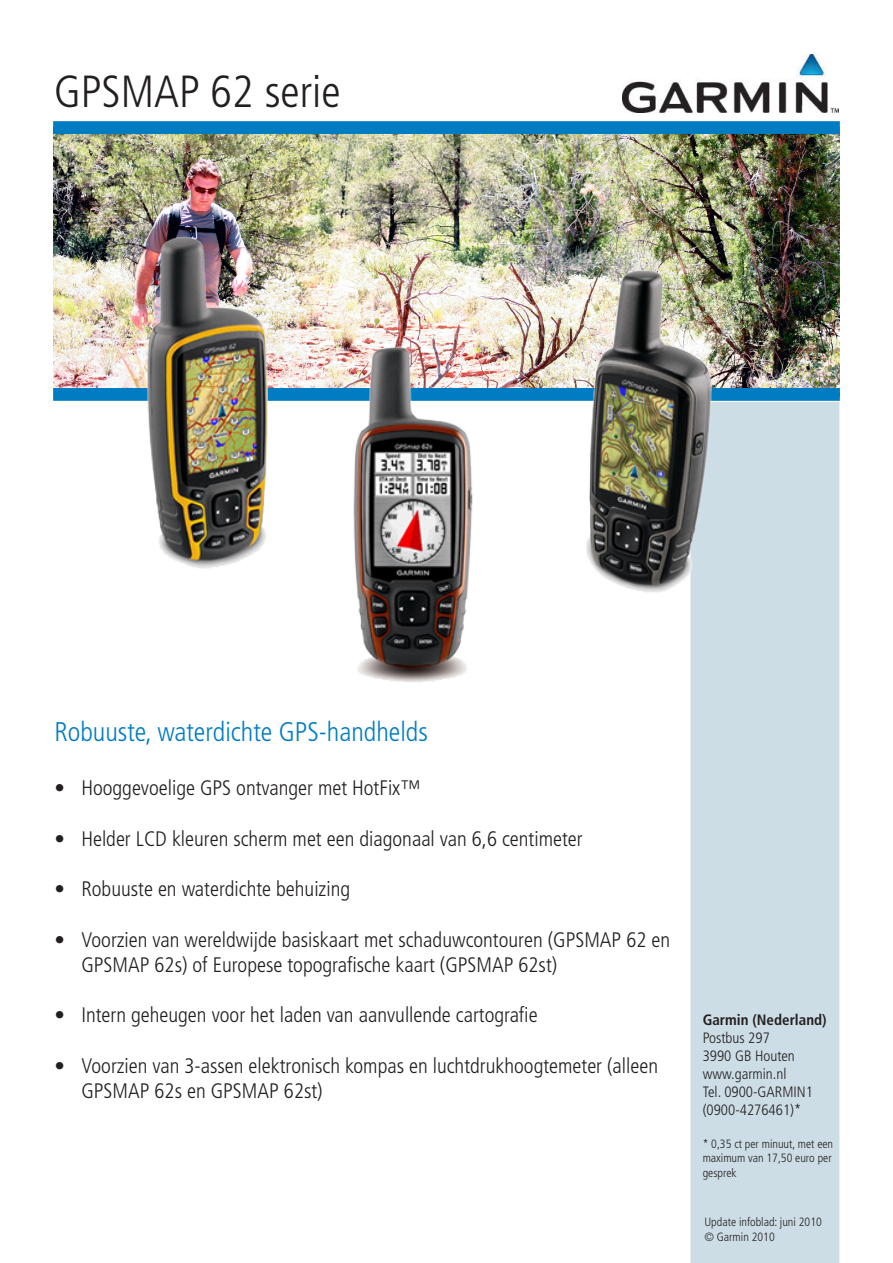
<style>
.page{position:relative;width:893px;height:1263px;background:#fff}
.page>*{position:absolute;margin:0;border:0;box-sizing:border-box;transform-origin:0 0}
.t1{font:300 condensed 45px "Frutiger LT Std";color:#231f20}
.t2{font:300 condensed 27px "Frutiger LT Std";color:#007cc2}
.t3{font:300 condensed 21px/25.2px "Frutiger LT Std";color:#231f20}
.t4{font:300 condensed 15px "Frutiger LT Std";color:#231f20}
.t5{font:700 condensed 15px/18px "Frutiger LT Std";color:#231f20}
.t6{font:300 condensed 12px/14.4px "Frutiger LT Std";color:#231f20;text-align:justify}
.s1{font-weight:300}
</style>
<div class="page">
<img style="left:53px;top:134px;width:787px;height:254px">
<div style="left:53px;top:121px;width:787px;height:13px;background:#007cc2;border:2px solid #007cc2"></div>
<div style="left:53px;top:388px;width:787px;height:13px;background:#007cc2;border:2px solid #007cc2"></div>
<div style="left:691px;top:403px;width:148px;height:859px;background:#cddde6"></div>
<img style="left:622px;top:54px;width:217px;height:59px">
<img style="left:53px;top:215px;width:335px;height:354px">
<img style="left:222px;top:323px;width:245px;height:359px">
<img style="left:461px;top:247px;width:360px;height:360px">
<p class="t1" style="left:54px;top:66px;width:288px">GPSMAP 62 serie</p>
<p class="t2" style="left:54px;top:716px;width:375px">Robuuste, waterdichte GPS-handhelds</p>
<p class="t3" style="left:54px;top:776px;width:369px">• Hooggevoelige GPS ontvanger met HotFix™</p>
<p class="t3" style="left:54px;top:826px;width:530px">• Helder LCD kleuren scherm met een diagonaal van 6,6 centimeter</p>
<p class="t3" style="left:54px;top:877px;width:297px">• Robuuste en waterdichte behuizing</p>
<p class="t3" style="left:81px;top:927px;width:590px;text-indent:-27px">• Voorzien van wereldwijde basiskaart met schaduwcontouren (GPSMAP 62 en<br>GPSMAP 62s) of Europese topografische kaart (GPSMAP 62st)</p>
<p class="t3" style="left:54px;top:1003px;width:485px">• Intern geheugen voor het laden van aanvullende cartografie</p>
<p class="t3" style="left:81px;top:1053px;width:578px;text-indent:-27px">• Voorzien van 3-assen elektronisch kompas en luchtdrukhoogtemeter (alleen<br>GPSMAP 62s en GPSMAP 62st)</p>
<p class="t5" style="left:703px;top:1011px;width:125px">Garmin (Nederland)<br><span class="s1">Postbus 297</span></p>
<p class="t4" style="left:703px;top:1048px;width:94px">3990 GB Houten</p>
<p class="t4" style="left:703px;top:1066px;width:85px">www.garmin.nl</p>
<p class="t4" style="left:703px;top:1084px;width:112px">Tel. 0900-GARMIN1</p>
<p class="t4" style="left:703px;top:1102px;width:100px">(0900-4276461)*</p>
<p class="t6" style="left:703px;top:1137px;width:132px">* 0,35 ct per minuut, met een maximum van 17,50 euro per gesprek</p>
<p class="t6" style="left:704px;top:1215px;width:119px">Update infoblad: juni 2010</p>
<p class="t6" style="left:704px;top:1229px;width:72px">© Garmin 2010</p>
</div>
